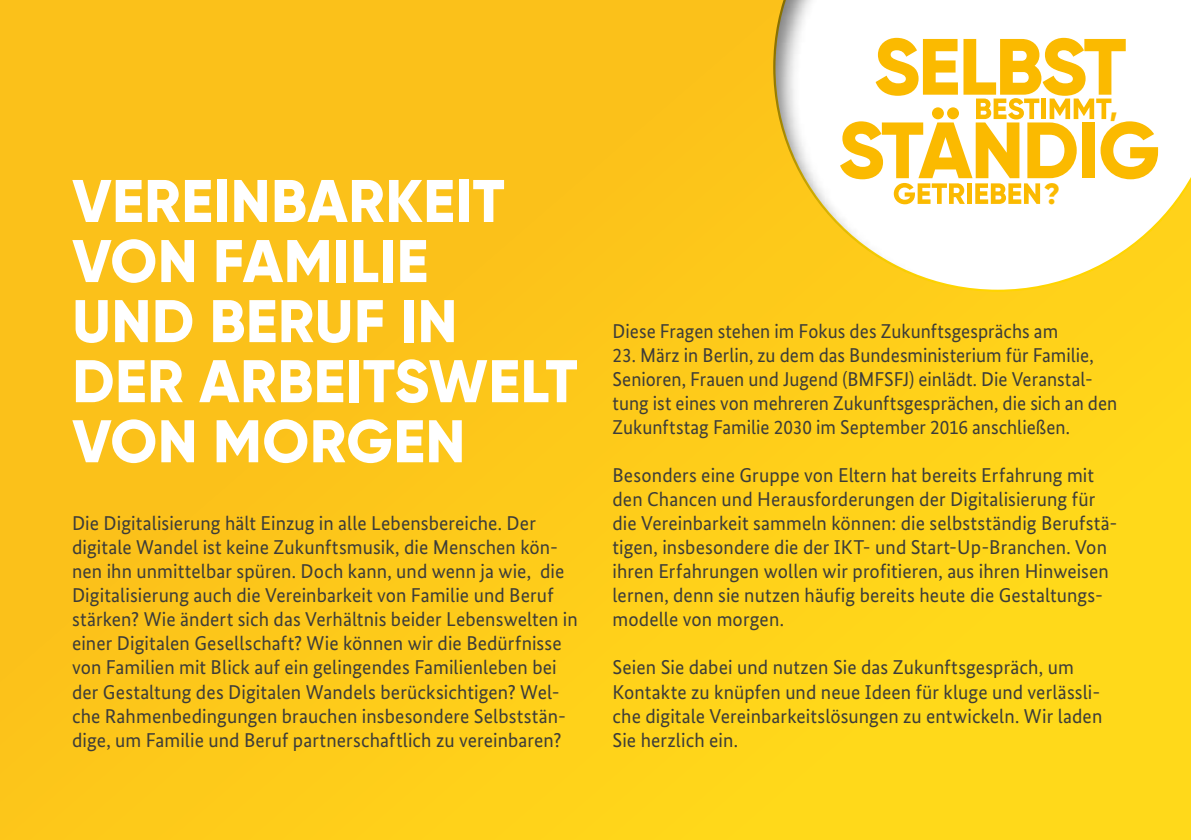
<style>
.page{position:relative;width:1191px;height:840px;background:#fff}
.page>*{position:absolute;margin:0;border:0;box-sizing:border-box;transform-origin:0 0}
.t1{font:800 60px/60px "Gilroy";letter-spacing:.01em;color:#fff}
.t2{font:800 29.4px "Gilroy";color:#fbba00}
.t3{font:20px/24px "Bundes Sans";letter-spacing:.005em;color:#3c3c3b}
.t4{font:20px/24px "Bundes Sans";letter-spacing:.005em;color:#3c3c3b;scale:.96 1}
</style>
<div class="page">
<div style="left:0;top:0;width:1191px;height:839px;background:linear-gradient(to right,#fbbe1a,#ffd91a)"></div>
<div style="left:770px;top:0;width:421px;height:295px;background:#000;opacity:.5"></div>
<svg style="left:840px;top:38px;width:318px;height:166px"></svg>
<h1 class="t1" style="left:72px;top:170px;width:507px">VEREINBARKEIT<br>VON FAMILIE<br>UND BERUF IN<br>DER ARBEITSWELT<br>VON MORGEN</h1>
<p class="t3" style="left:72px;top:511px;width:507px">Die Digitalisierung hält Einzug in alle Lebensbereiche. Der digitale Wandel ist keine Zukunftsmusik, die Menschen kön&shy;nen ihn unmittelbar spüren. Doch kann, und wenn ja wie, die Digitalisierung auch die Vereinbarkeit von Familie und Beruf stärken? Wie ändert sich das Verhältnis beider Lebenswelten in einer Digitalen Gesellschaft? Wie können wir die Bedürfnisse von Familien mit Blick auf ein gelingendes Familienleben bei der Gestaltung des Digitalen Wandels berücksichtigen? Wel&shy;che Rahmenbedingungen brauchen insbesondere Selbststän&shy;dige, um Familie und Beruf partnerschaftlich zu vereinbaren?</p>
<h2 class="t2" style="left:1043px;top:175px;width:18px">?</h2>
<h2 class="t2" style="left:1109px;top:88px;width:10px">,</h2>
<p class="t4" style="left:612px;top:319px;width:466px">Diese Fragen stehen im Fokus des Zukunftsgesprächs am</p>
<p class="t4" style="left:612px;top:343px;width:527px">23. März in Berlin, zu dem das Bundesministerium für Familie, Senioren, Frauen und Jugend (BMFSFJ) einlädt. Die Veranstal&shy;tung ist eines von mehreren Zukunftsgesprächen, die sich an den Zukunftstag Familie 2030 im September 2016 anschließen.</p>
<p class="t3" style="left:612px;top:463px;width:506px">Besonders eine Gruppe von Eltern hat bereits Erfahrung mit den Chancen und Herausforderungen der Digitalisierung für die Vereinbarkeit sammeln können: die selbstständig Berufstä&shy;tigen, insbesondere die der IKT- und Start-Up-Branchen. Von ihren Erfahrungen wollen wir profitieren, aus ihren Hinweisen lernen, denn sie nutzen häufig bereits heute die Gestaltungs&shy;modelle von morgen.</p>
<p class="t3" style="left:612px;top:655px;width:491px">Seien Sie dabei und nutzen Sie das Zukunftsgespräch, um Kontakte zu knüpfen und neue Ideen für kluge und verlässli&shy;che digitale Vereinbarkeitslösungen zu entwickeln. Wir laden Sie herzlich ein.</p>
</div>
